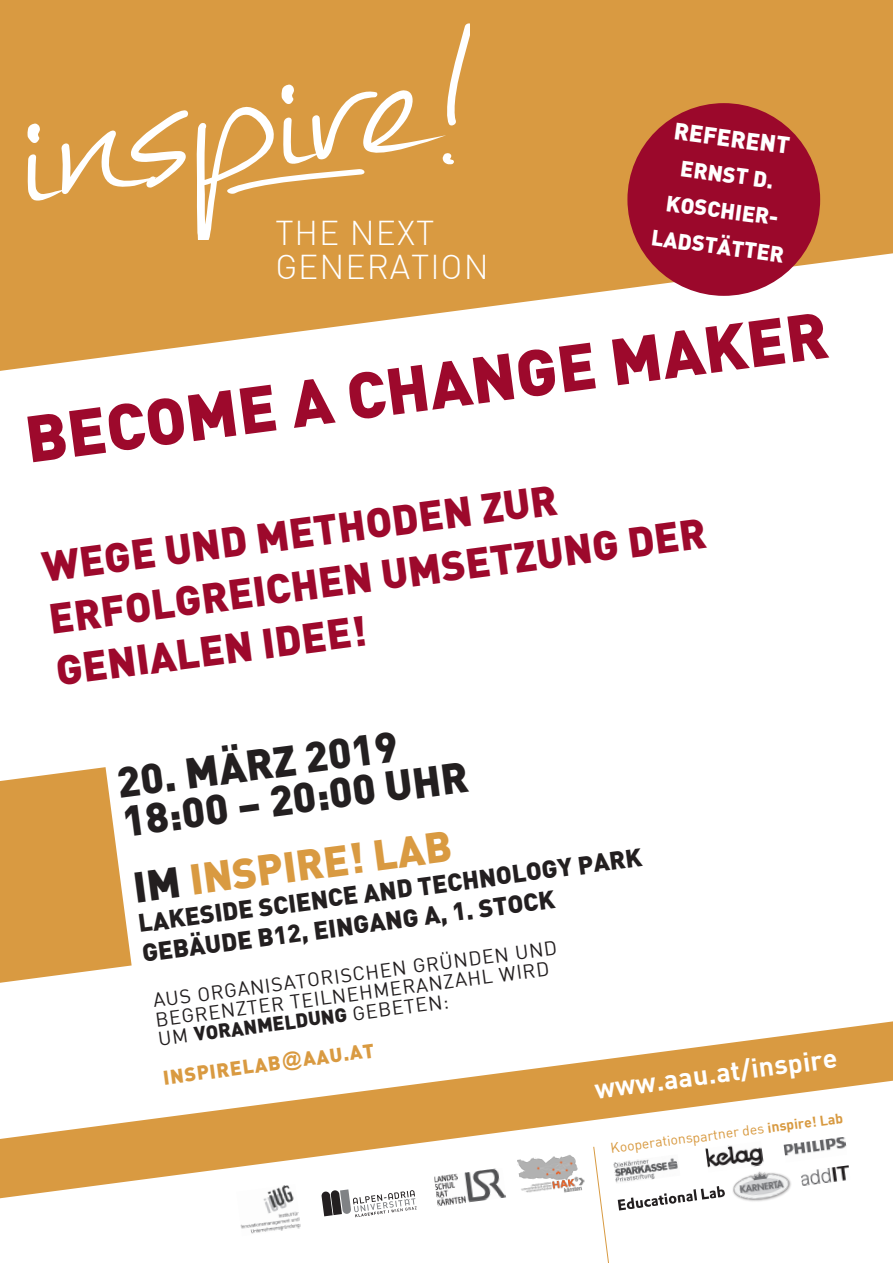
<style>
.page{position:relative;width:893px;height:1263px;background:#fff}
.page>*{position:absolute;margin:0;border:0;box-sizing:border-box;transform-origin:0 0}
.t1{font:900 64.5px "DIN";color:#9d092c}
.t2{font:900 42px "DIN";color:#231f20}
.t3{font:900 42px "DIN";color:#d99a41}
.t4{font:900 41.25px "DIN";color:#9d092c}
.t5{font:300 33.75px "DIN";letter-spacing:.03em;color:#fff}
.t6{font:700 26.78px "DIN";color:#fff}
.t7{font:900 24.75px "DIN";color:#231f20}
.t8{font:900 23.25px "DIN";color:#fff}
.t9{font:900 21.75px "DIN";color:#fff}
.t10{font:19.5px/18.8px "DIN";color:#231f20}
.t11{font:900 19.5px "DIN";color:#d99a41}
.t12{font:14.02px "DIN";color:#d89a41}
.s1{color:#231f20}
.s2{font-weight:900}
.s3{font-family:"Arial";font-weight:700}
.s4{font-weight:700}
</style>
<div class="page">
<svg style="left:0;top:0;width:893px;height:371px;fill:#d99a41"></svg>
<svg style="left:0;top:767px;width:132px;height:216px"></svg>
<div style="left:627px;top:103px;width:193px;height:193px;background:#9b082b;border-radius:50%"></div>
<svg style="left:0;top:1021px;width:893px;height:177px"></svg>
<svg style="left:27px;top:110px;width:162px;height:91px"></svg>
<svg style="left:197px;top:22px;width:272px;height:217px;background:#dda557"></svg>
<img style="left:800px;top:1165px;width:50px;height:21px">
<img style="left:725px;top:1161px;width:73px;height:41px">
<img style="left:705px;top:1141px;width:59px;height:31px">
<img style="left:784px;top:1137px;width:63px;height:25px">
<img style="left:613px;top:1154px;width:67px;height:30px">
<svg style="left:319px;top:1180px;width:100px;height:38px"></svg>
<img style="left:434px;top:1168px;width:72px;height:38px">
<img style="left:517px;top:1151px;width:68px;height:47px">
<img style="left:236px;top:1184px;width:65px;height:50px">
<svg style="left:593px;top:1146px;width:19px;height:117px"></svg>
<svg style="left:618px;top:1186px;width:107px;height:24px"></svg>
<p class="t5" style="left:275px;top:212px;width:160px">THE NEXT</p>
<p class="t5" style="left:275px;top:246px;width:215px">GENERATION</p>
<p class="t8" style="left:676px;top:116px;width:118px;rotate:7deg">REFERENT</p>
<p class="t9" style="left:683px;top:154px;width:95px;rotate:8deg">ERNST D.</p>
<p class="t9" style="left:668px;top:188px;width:116px;rotate:8deg">KOSCHIER-</p>
<p class="t9" style="left:654px;top:222px;width:135px;rotate:8deg">LADSTÄTTER</p>
<p class="t1" style="left:20px;top:400px;width:810px;rotate:-8deg">BECOME A CHANGE MAKER</p>
<p class="t4" style="left:39px;top:537px;width:520px;rotate:-7deg">WEGE UND METHODEN ZUR</p>
<p class="t4" style="left:46px;top:589px;width:664px;rotate:-7deg">ERFOLGREICHEN UMSETZUNG DER</p>
<p class="t4" style="left:53px;top:642px;width:314px;rotate:-7deg">GENIALEN IDEE!</p>
<p class="t2" style="left:113px;top:756px;width:284px;rotate:-8deg">20. MÄRZ 2019</p>
<p class="t2" style="left:119px;top:795px;width:350px;rotate:-8deg">18:00 – 20:00 UHR</p>
<p class="t3" style="left:130px;top:861px;width:322px;rotate:-8deg"><span class="s1">IM</span> INSPIRE! LAB</p>
<p class="t7" style="left:136px;top:909px;width:509px;rotate:-8deg">LAKESIDE SCIENCE AND TECHNOLOGY PARK</p>
<p class="t7" style="left:140px;top:938px;width:417px;rotate:-8deg">GEBÄUDE B12, EINGANG A, 1. STOCK</p>
<p class="t10" style="left:152px;top:992px;width:409px;rotate:-8deg">AUS ORGANISATORISCHEN GRÜNDEN UND</p>
<p class="t10" style="left:154px;top:1012px;width:399px;rotate:-8deg">BEGRENZTER TEILNEHMERANZAHL WIRD<br>UM <span class="s2">VORANMELDUNG</span> GEBETEN:</p>
<p class="t11" style="left:162px;top:1066px;width:214px;rotate:-8deg">INSPIRELAB<span class="s3">@</span>AAU.AT</p>
<p class="t6" style="left:592px;top:1073px;width:246px;rotate:-8deg">www.aau.at/inspire</p>
<p class="t12" style="left:609px;top:1140px;width:236px;rotate:-8deg">Kooperationspartner des <span class="s4">inspire! Lab</span></p>
</div>
